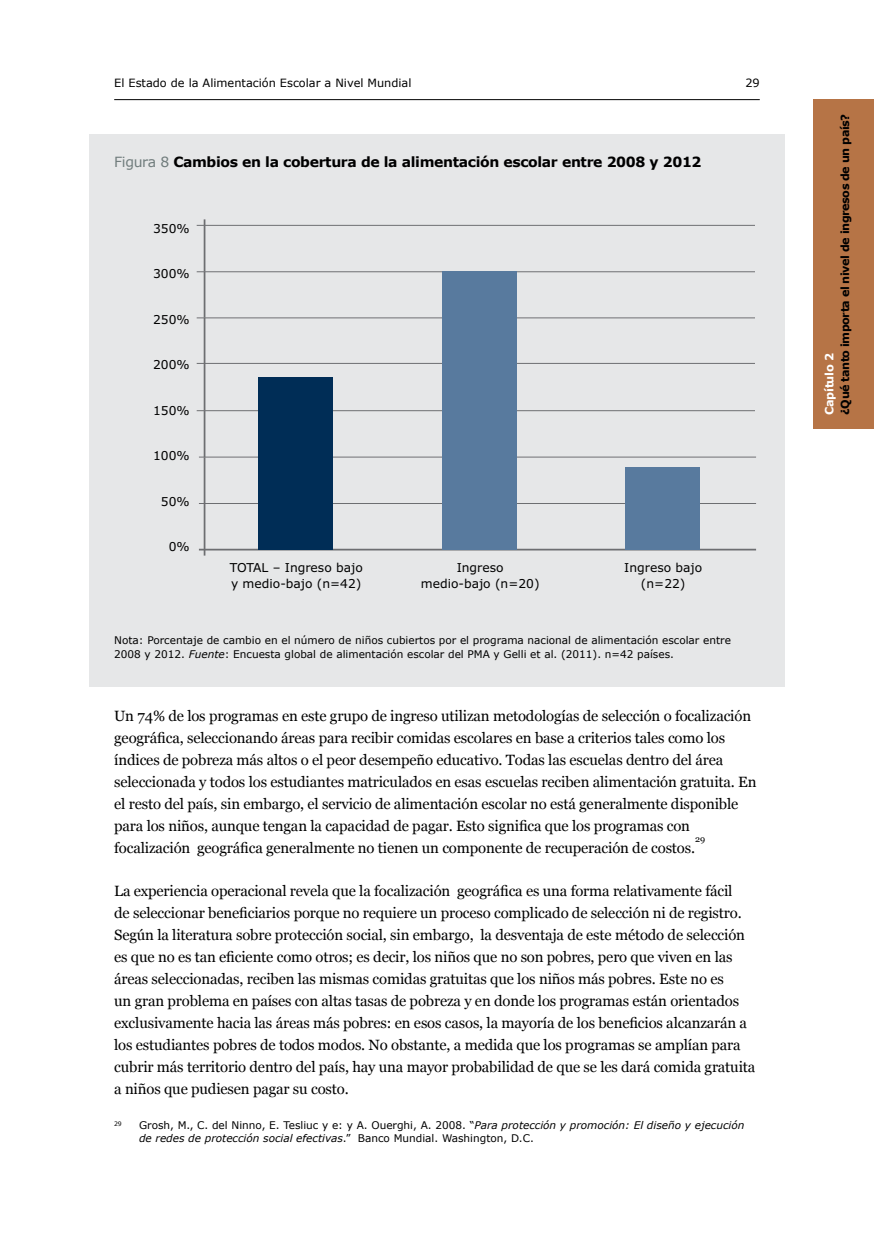
<style>
.page{position:relative;width:874px;height:1241px;background:#fff}
.page>*{position:absolute;margin:0;border:0;box-sizing:border-box;transform-origin:0 0}
.t1{font:14.88px/21.9px "Georgia";letter-spacing:-.01em;color:#000}
.t2{font:700 14px "Verdana";letter-spacing:-.025em;color:#000}
.t3{font:12.25px/15.8px "Verdana";color:#000;text-align:center}
.t4{font:11.38px "Verdana";color:#000}
.t5{font:700 11.38px "Verdana";letter-spacing:-.025em;color:#fff}
.t6{font:700 11.2px "Verdana";letter-spacing:-.04em;color:#000}
.t7{font:10.5px/14px "Verdana";color:#000}
.t8{font:8.75px "Georgia";color:#000;scale:1.04 1}
.t9{font:6.12px "Verdana";color:#000}
.s1{font-weight:400;color:#707c7c}
.s2{font-style:italic}
</style>
<div class="page">
<hr style="left:114px;top:99px;width:645px;height:1px;background:#000">
<div style="left:89px;top:134px;width:695px;height:553px;background:#e6e7e8"></div>
<hr style="left:203px;top:219px;width:2px;height:336px;background:#6d6e71">
<hr style="left:199px;top:548px;width:556px;height:2px;background:#6d6e71">
<hr style="left:199px;top:456px;width:556px;height:1px;background:#6d6e71">
<hr style="left:199px;top:503px;width:556px;height:1px;background:#6d6e71">
<hr style="left:196px;top:363px;width:558px;height:1px;background:#6d6e71">
<hr style="left:196px;top:410px;width:558px;height:1px;background:#6d6e71">
<hr style="left:196px;top:317px;width:558px;height:1px;background:#6d6e71">
<hr style="left:196px;top:271px;width:558px;height:1px;background:#6d6e71">
<hr style="left:196px;top:225px;width:558px;height:1px;background:#6d6e71">
<div style="left:624px;top:467px;width:75px;height:83px;background:#587a9e"></div>
<div style="left:442px;top:271px;width:75px;height:278px;background:#587a9e"></div>
<div style="left:258px;top:377px;width:75px;height:173px;background:#002d56"></div>
<div style="left:813px;top:99px;width:60px;height:330px;background:#b67446"></div>
<p class="t4" style="left:114px;top:75px;width:299px">El Estado de la Alimentación Escolar a Nivel Mundial</p>
<p class="t4" style="left:745px;top:75px;width:16px">29</p>
<p class="t2" style="left:114px;top:152px;width:588px"><span class="s1">Figura 8</span> Cambios en la cobertura de la alimentación escolar entre 2008 y 2012</p>
<p class="t3" style="left:153px;top:220px;width:38px">350%</p>
<p class="t3" style="left:153px;top:265px;width:38px">300%</p>
<p class="t3" style="left:153px;top:311px;width:38px">250%</p>
<p class="t3" style="left:153px;top:356px;width:38px">200%</p>
<p class="t3" style="left:153px;top:402px;width:38px">150%</p>
<p class="t3" style="left:153px;top:447px;width:38px">100%</p>
<p class="t3" style="left:161px;top:493px;width:30px">50%</p>
<p class="t3" style="left:169px;top:538px;width:22px">0%</p>
<p class="t3" style="left:230px;top:559px;width:134px;text-align:left">TOTAL – Ingreso bajo y medio-bajo (n=42)</p>
<p class="t3" style="left:420px;top:559px;width:120px">Ingreso medio-bajo (n=20)</p>
<p class="t3" style="left:624px;top:559px;width:79px">Ingreso bajo (n=22)</p>
<p class="t7" style="left:114px;top:632px;width:618px">Nota: Porcentaje de cambio en el número de niños cubiertos por el programa nacional de alimentación escolar entre<br>2008 y 2012. <span class="s2">Fuente</span>: Encuesta global de alimentación escolar del PMA y Gelli et al. (2011). n=42 países.</p>
<p class="t1" style="left:114px;top:705px;width:643px">Un 74% de los programas en este grupo de ingreso utilizan metodologías de selección o focalización geográfica, seleccionando áreas para recibir comidas escolares en base a criterios tales como los índices de pobreza más altos o el peor desempeño educativo. Todas las escuelas dentro del área seleccionada y todos los estudiantes matriculados en esas escuelas reciben alimentación gratuita. En el resto del país, sin embargo, el servicio de alimentación escolar no está generalmente disponible para los niños, aunque tengan la capacidad de pagar. Esto significa que los programas con focalización geográfica generalmente no tienen un componente de recuperación de costos.</p>
<p class="t8" style="left:694px;top:834px;width:11px">29</p>
<p class="t1" style="left:114px;top:880px;width:642px">La experiencia operacional revela que la focalización geográfica es una forma relativamente fácil<br>de seleccionar beneficiarios porque no requiere un proceso complicado de selección ni de registro.<br>Según la literatura sobre protección social, sin embargo, la desventaja de este método de selección es que no es tan eficiente como otros; es decir, los niños que no son pobres, pero que viven en las áreas seleccionadas, reciben las mismas comidas gratuitas que los niños más pobres. Este no es<br>un gran problema en países con altas tasas de pobreza y en donde los programas están orientados exclusivamente hacia las áreas más pobres: en esos casos, la mayoría de los beneficios alcanzarán a los estudiantes pobres de todos modos. No obstante, a medida que los programas se amplían para cubrir más territorio dentro del país, hay una mayor probabilidad de que se les dará comida gratuita a niños que pudiesen pagar su costo.</p>
<p class="t9" style="left:114px;top:1118px;width:9px">29</p>
<p class="t7" style="left:139px;top:1118px;width:606px;line-height:12.6px">Grosh, M., C. del Ninno, E. Tesliuc y e: y A. Ouerghi, A. 2008. “<span class="s2">Para protección y promoción: El diseño y ejecución de redes de protección social efectivas</span>.” Banco Mundial. Washington, D.C.</p>
<p class="t6" style="left:836px;top:415px;width:303px;rotate:-90deg">¿Qué tanto importa el nivel de ingresos de un país?</p>
<p class="t5" style="left:820px;top:415px;width:64px;rotate:-90deg">Capítulo 2</p>
</div>
